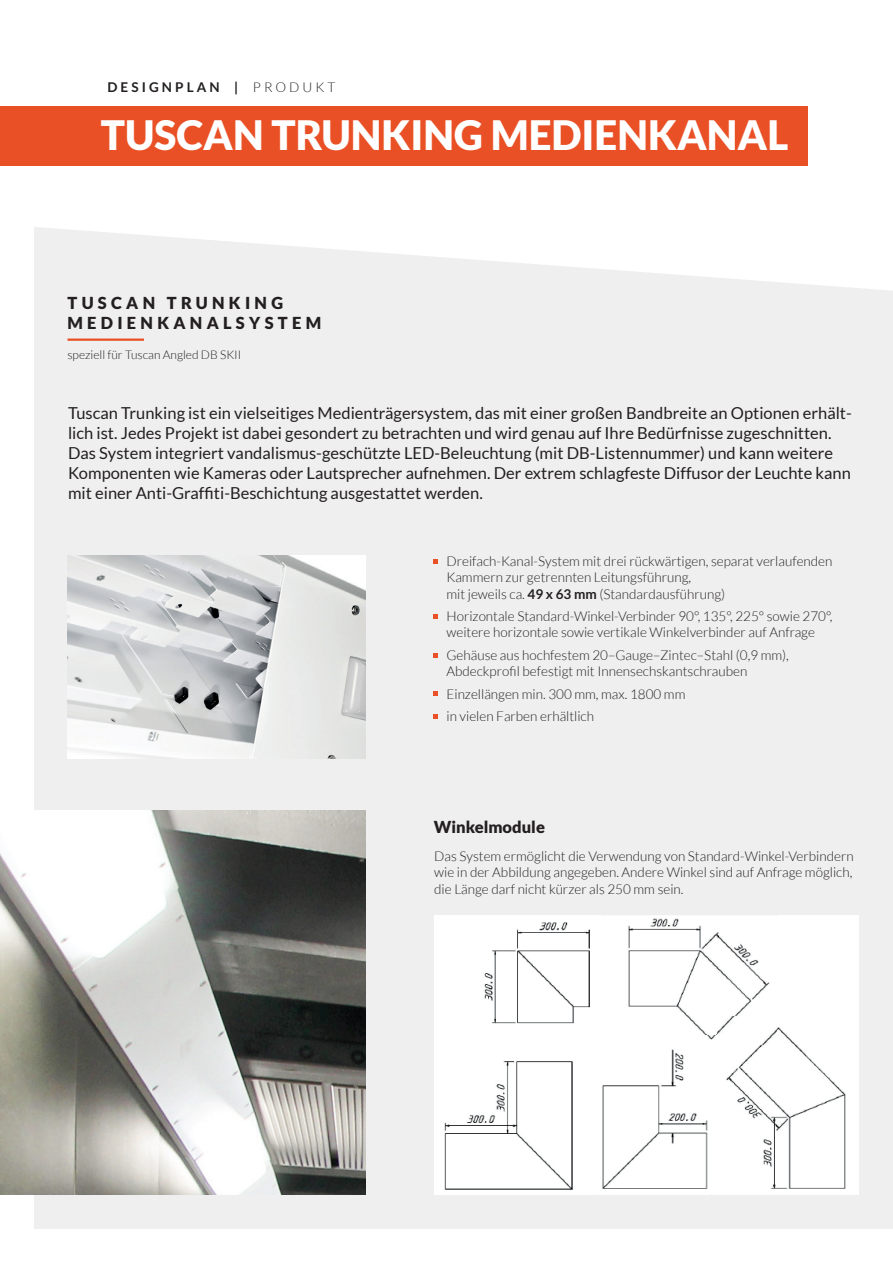
<style>
.page{position:relative;width:893px;height:1263px;background:#fff}
.page>*{position:absolute;margin:0;border:0;box-sizing:border-box;transform-origin:0 0}
.t1{font:900 40.5px "Lato";color:#fff}
.t2{font:16.5px/19.8px "Lato";color:#231f20}
.t3{font:900 16.5px/19.8px "Lato";letter-spacing:.26em;color:#231f20}
.t4{font:900 16.5px "Lato";color:#231f20}
.t5{font:300 13.5px/16.2px "Lato";color:#231f20}
.t6{font:700 13.5px "Lato";letter-spacing:.23em;color:#231f20}
.t7{font:300 12px "Lato";color:#231f20}
.s1{font-weight:300}
.s2{font-weight:700}
</style>
<div class="page">
<div style="left:34px;top:227px;width:859px;height:1002px;background:#efefef"></div>
<div style="left:0;top:107px;width:808px;height:59px;background:#e95025"></div>
<hr style="left:67px;top:339px;width:77px;height:2px;background:#e95025">
<svg style="left:434px;top:559px;width:4px;height:4px"></svg>
<svg style="left:434px;top:614px;width:4px;height:4px"></svg>
<svg style="left:434px;top:653px;width:4px;height:4px"></svg>
<svg style="left:434px;top:692px;width:4px;height:4px"></svg>
<svg style="left:434px;top:714px;width:4px;height:5px"></svg>
<img style="left:67px;top:555px;width:298px;height:203px">
<div style="left:434px;top:915px;width:425px;height:280px;background:#fff"></div>
<img style="left:0;top:810px;width:366px;height:385px">
<img style="left:717px;top:1027px;width:139px;height:184px">
<img style="left:484px;top:922px;width:106px;height:102px">
<img style="left:438px;top:1061px;width:144px;height:135px">
<img style="left:603px;top:913px;width:173px;height:127px">
<img style="left:717px;top:1016px;width:59px;height:29px">
<div style="left:594px;top:1030px;width:103px;height:19px;background:#fff"></div>
<img style="left:594px;top:1049px;width:117px;height:153px">
<p class="t6" style="left:107px;top:80px;width:230px">DESIGNPLAN | <span class="s1">PRODUKT</span></p>
<h1 class="t1" style="left:101px;top:111px;width:689px">TUSCAN TRUNKING MEDIENKANAL</h1>
<p class="t3" style="left:67px;top:293px;width:255px">TUSCAN TRUNKING<br>MEDIENKANALSYSTEM</p>
<p class="t7" style="left:67px;top:348px;width:175px">speziell für Tuscan Angled DB SKII</p>
<p class="t2" style="left:68px;top:403px;width:785px">Tuscan Trunking ist ein vielseitiges Medienträgersystem, das mit einer großen Bandbreite an Optionen erhält&shy;lich ist. Jedes Projekt ist dabei gesondert zu betrachten und wird genau auf Ihre Bedürfnisse zugeschnitten.<br>Das System integriert vandalismus-geschützte LED-Beleuchtung (mit DB-Listennummer) und kann weitere Komponenten wie Kameras oder Lautsprecher aufnehmen. Der extrem schlagfeste Diffusor der Leuchte kann mit einer Anti-Graffiti-Beschichtung ausgestattet werden.</p>
<p class="t5" style="left:446px;top:553px;width:387px">Dreifach-Kanal-System mit drei rückwärtigen, separat verlaufenden<br>Kammern zur getrennten Leitungsführung,<br>mit jeweils ca. <span class="s2">49 x 63 mm</span> (Standardausführung)</p>
<p class="t5" style="left:446px;top:608px;width:387px">Horizontale Standard-Winkel-Verbinder 90°, 135°, 225° sowie 270°, weitere horizontale sowie vertikale Winkelverbinder auf Anfrage</p>
<p class="t5" style="left:446px;top:647px;width:344px">Gehäuse aus hochfestem 20–Gauge–Zintec–Stahl (0,9 mm),<br>Abdeckprofil befestigt mit Innensechskantschrauben</p>
<p class="t5" style="left:446px;top:683px;width:240px;line-height:22.6px">Einzellängen min. 300 mm, max. 1800 mm in vielen Farben erhältlich</p>
<p class="t4" style="left:434px;top:817px;width:113px">Winkelmodule</p>
<p class="t5" style="left:434px;top:848px;width:421px;text-align:justify">Das System ermöglicht die Verwendung von Standard-Winkel-Verbindern wie in der Abbildung angegeben. Andere Winkel sind auf Anfrage möglich, die Länge darf nicht kürzer als 250 mm sein.</p>
</div>
